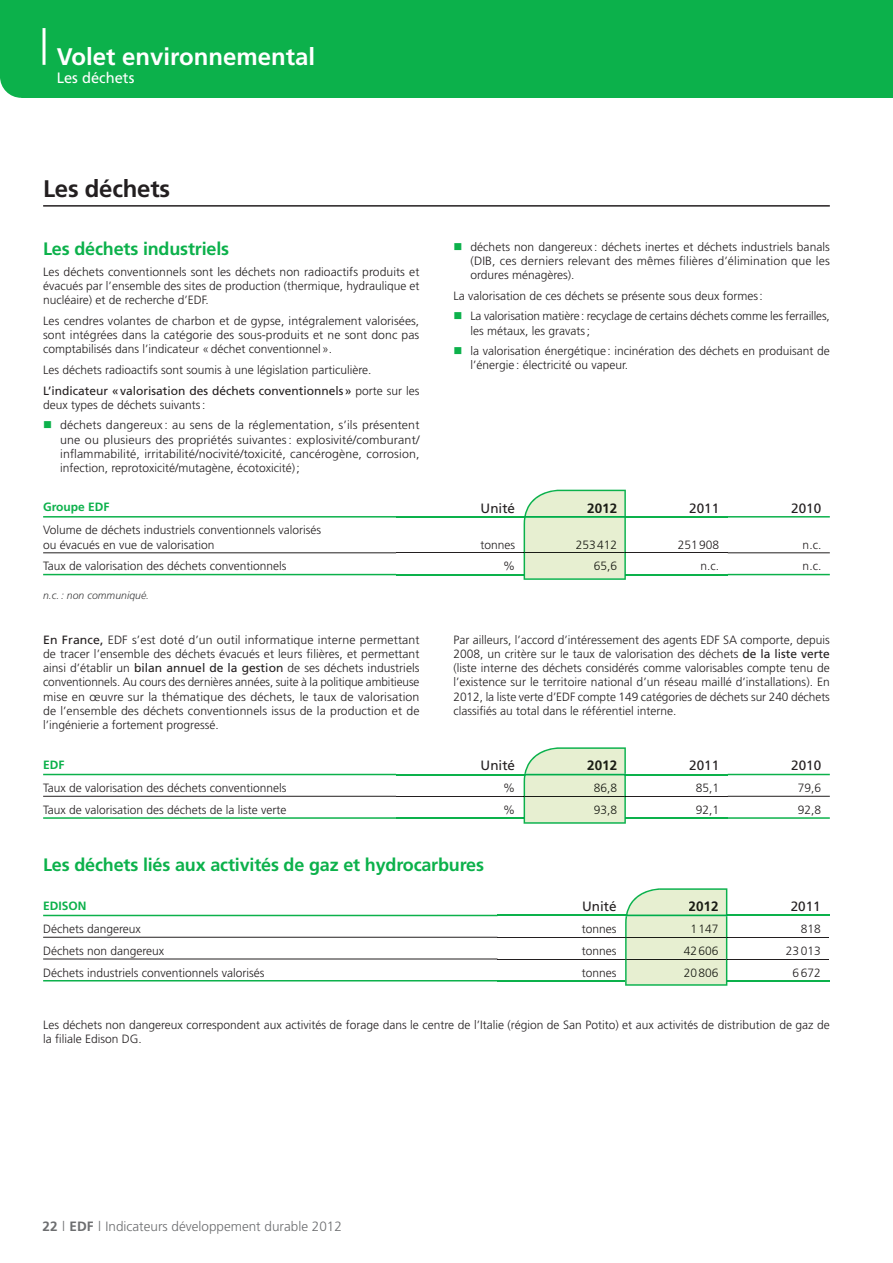
<style>
.page{position:relative;width:893px;height:1263px;background:#fff}
.page>*{position:absolute;margin:0;border:0;box-sizing:border-box;transform-origin:0 0}
.t1{font:700 24px "Frutiger LT Std";color:#fff}
.t2{font:700 24px "Frutiger LT Std";letter-spacing:-.01em;color:#231f20}
.t3{font:700 18px "Frutiger LT Std";letter-spacing:-.01em;color:#0cb14b}
.t4{font:15px "Frutiger LT Std";color:#fff}
.t5{font:300 13.5px "Frutiger LT Std";color:#6d6e70}
.t6{font:13.5px "Frutiger LT Std";color:#231f20}
.t7{font:700 13.5px "Frutiger LT Std";color:#1a1c15}
.t8{font:300 12px/14.2px "Frutiger LT Std";color:#231f20}
.t9{font:300 12px/14.2px "Frutiger LT Std";color:#231f20;text-align:justify;scale:1.04 1}
.t10{font:300 12px/21.8px "Frutiger LT Std";color:#1a1c15;text-align:center}
.t11{font:700 12px "Frutiger LT Std";color:#0cb14b}
.t12{font:italic 300 10.5px "Frutiger LT Std";color:#404041}
.s1{font-weight:400}
.s2{font-weight:700}
</style>
<div class="page">
<div style="left:0;top:0;width:893px;height:98px;background:#0cb14b"></div>
<svg style="left:0;top:81px;width:17px;height:17px"></svg>
<div style="left:0;top:55px;width:43px;height:43px;background:#0cb14b;border-radius:50%"></div>
<hr style="left:43px;top:28px;width:3px;height:37px;background:#fff">
<hr style="left:43px;top:205px;width:787px;height:2px;background:#231f20">
<hr style="left:43px;top:937px;width:454px;height:1px;background:#231f20">
<hr style="left:497px;top:937px;width:332px;height:1px;background:#231f20">
<hr style="left:43px;top:959px;width:454px;height:1px;background:#231f20">
<hr style="left:497px;top:959px;width:332px;height:1px;background:#231f20">
<hr style="left:43px;top:915px;width:454px;height:1px;background:#0cb14b">
<hr style="left:497px;top:915px;width:128px;height:1px;background:#0cb14b">
<hr style="left:625px;top:915px;width:204px;height:1px;background:#0cb14b">
<hr style="left:43px;top:980px;width:454px;height:1px;background:#0cb14b">
<hr style="left:497px;top:980px;width:128px;height:1px;background:#0cb14b">
<hr style="left:727px;top:980px;width:102px;height:1px;background:#0cb14b">
<svg style="left:625px;top:888px;width:103px;height:98px;background:#d3e6c5"></svg>
<hr style="left:43px;top:796px;width:353px;height:1px;background:#231f20">
<hr style="left:396px;top:796px;width:332px;height:1px;background:#231f20">
<hr style="left:728px;top:796px;width:102px;height:1px;background:#231f20">
<hr style="left:43px;top:774px;width:353px;height:1px;background:#0cb14b">
<hr style="left:396px;top:774px;width:128px;height:1px;background:#0cb14b">
<hr style="left:626px;top:774px;width:102px;height:1px;background:#0cb14b">
<hr style="left:728px;top:774px;width:102px;height:1px;background:#0cb14b">
<hr style="left:43px;top:817px;width:353px;height:2px;background:#0cb14b">
<hr style="left:396px;top:817px;width:128px;height:2px;background:#0cb14b">
<hr style="left:626px;top:817px;width:102px;height:2px;background:#0cb14b">
<hr style="left:728px;top:817px;width:102px;height:2px;background:#0cb14b">
<svg style="left:524px;top:747px;width:103px;height:77px;background:#d3e7c6"></svg>
<hr style="left:43px;top:552px;width:353px;height:1px;background:#231f20">
<hr style="left:396px;top:553px;width:332px;height:1px;background:#231f20">
<hr style="left:728px;top:552px;width:102px;height:1px;background:#231f20">
<hr style="left:43px;top:516px;width:353px;height:1px;background:#0cb14b">
<hr style="left:396px;top:516px;width:128px;height:1px;background:#0cb14b">
<hr style="left:626px;top:516px;width:102px;height:1px;background:#0cb14b">
<hr style="left:728px;top:516px;width:102px;height:1px;background:#0cb14b">
<hr style="left:43px;top:574px;width:353px;height:1px;background:#0cb14b">
<hr style="left:396px;top:574px;width:128px;height:1px;background:#0cb14b">
<hr style="left:626px;top:574px;width:102px;height:1px;background:#0cb14b">
<hr style="left:728px;top:574px;width:102px;height:1px;background:#0cb14b">
<svg style="left:524px;top:490px;width:103px;height:90px;background:#d5e8c6"></svg>
<h1 class="t1" style="left:57px;top:46px;width:260px">Volet environnemental</h1>
<p class="t4" style="left:57px;top:71px;width:79px">Les déchets</p>
<h1 class="t2" style="left:43px;top:178px;width:128px">Les déchets</h1>
<h2 class="t3" style="left:43px;top:241px;width:188px">Les déchets industriels</h2>
<p class="t8" style="left:43px;top:265px;width:378px;text-align:justify">Les déchets conventionnels sont les déchets non radioactifs produits et évacués par l’ensemble des sites de production (thermique, hydraulique et nucléaire) et de recherche d’EDF.</p>
<p class="t8" style="left:43px;top:314px;width:378px;text-align:justify">Les cendres volantes de charbon et de gypse, intégralement valorisées, sont intégrées dans la catégorie des sous-produits et ne sont donc pas comptabilisés dans l’indicateur « déchet conventionnel ».</p>
<p class="t8" style="left:43px;top:360px;width:378px;line-height:20.7px">Les déchets radioactifs sont soumis à une législation particulière.<br><span class="s1">L’indicateur « valorisation des déchets conventionnels »</span> porte sur les</p>
<p class="t8" style="left:60px;top:395px;width:361px;line-height:20.7px;text-indent:-17px">deux types de déchets suivants :<br>déchets dangereux : au sens de la réglementation, s’ils présentent</p>
<p class="t9" style="left:60px;top:433px;width:347px">une ou plusieurs des propriétés suivantes : explosivité/comburant/ inflammabilité, irritabilité/nocivité/toxicité, cancérogène, corrosion, infection, reprotoxicité/mutagène, écotoxicité) ;</p>
<p class="t8" style="left:470px;top:240px;width:361px;text-align:justify">déchets non dangereux : déchets inertes et déchets industriels banals (DIB, ces derniers relevant des mêmes filières d’élimination que les ordures ménagères).</p>
<p class="t8" style="left:470px;top:286px;width:361px;line-height:20.7px;text-indent:-17px">La valorisation de ces déchets se présente sous deux formes :<br>La valorisation matière : recyclage de certains déchets comme les ferrailles,</p>
<p class="t8" style="left:470px;top:321px;width:361px;line-height:20.7px">les métaux, les gravats ;<br>la valorisation énergétique : incinération des déchets en produisant de</p>
<p class="t8" style="left:470px;top:359px;width:159px">l’énergie : électricité ou vapeur.</p>
<p class="t11" style="left:43px;top:502px;width:68px">Groupe EDF</p>
<p class="t6" style="left:481px;top:502px;width:36px">Unité</p>
<p class="t6" style="left:689px;top:502px;width:32px">2011</p>
<p class="t6" style="left:791px;top:502px;width:32px">2010</p>
<p class="t8" style="left:43px;top:524px;width:280px">Volume de déchets industriels conventionnels valorisés ou évacués en vue de valorisation</p>
<p class="t7" style="left:587px;top:502px;width:32px">2012</p>
<p class="t10" style="left:576px;top:534px;width:43px;text-align:right">253 412<br>65,6</p>
<p class="t8" style="left:480px;top:538px;width:36px">tonnes</p>
<p class="t8" style="left:678px;top:538px;width:43px">251 908</p>
<p class="t8" style="left:803px;top:538px;width:20px">n.c.</p>
<p class="t8" style="left:43px;top:560px;width:245px">Taux de valorisation des déchets conventionnels</p>
<p class="t8" style="left:503px;top:560px;width:13px">%</p>
<p class="t8" style="left:701px;top:560px;width:20px">n.c.</p>
<p class="t8" style="left:803px;top:560px;width:20px">n.c.</p>
<p class="t12" style="left:43px;top:591px;width:108px">n.c. : non communiqué.</p>
<p class="t8" style="left:43px;top:633px;width:378px;text-align:justify"><span class="s1">En France,</span> EDF s’est doté d’un outil informatique interne permettant de tracer l’ensemble des déchets évacués et leurs filières, et permettant ainsi d’établir un <span class="s1">bilan annuel de la gestion</span> de ses déchets industriels conventionnels. Au cours des dernières années, suite à la politique ambitieuse mise en œuvre sur la thématique des déchets, le taux de valorisation de l’ensemble des déchets conventionnels issus de la production et de l’ingénierie a fortement progressé.</p>
<p class="t8" style="left:453px;top:633px;width:378px;text-align:justify">Par ailleurs, l’accord d’intéressement des agents EDF SA comporte, depuis 2008, un critère sur le taux de valorisation des déchets <span class="s1">de la liste verte </span>(liste interne des déchets considérés comme valorisables compte tenu de l’existence sur le territoire national d’un réseau maillé d’installations). En 2012, la liste verte d’EDF compte 149 catégories de déchets sur 240 déchets classifiés au total dans le référentiel interne.</p>
<p class="t11" style="left:43px;top:760px;width:23px">EDF</p>
<p class="t6" style="left:481px;top:760px;width:36px">Unité</p>
<p class="t6" style="left:689px;top:760px;width:32px">2011</p>
<p class="t6" style="left:791px;top:760px;width:32px">2010</p>
<p class="t8" style="left:43px;top:781px;width:245px">Taux de valorisation des déchets conventionnels</p>
<p class="t8" style="left:503px;top:781px;width:13px">%</p>
<p class="t8" style="left:696px;top:781px;width:25px">85,1</p>
<p class="t8" style="left:798px;top:781px;width:25px">79,6</p>
<p class="t8" style="left:43px;top:803px;width:245px">Taux de valorisation des déchets de la liste verte</p>
<p class="t8" style="left:503px;top:803px;width:13px">%</p>
<p class="t8" style="left:696px;top:803px;width:25px">92,1</p>
<p class="t8" style="left:798px;top:803px;width:25px">92,8</p>
<p class="t7" style="left:587px;top:760px;width:32px">2012</p>
<p class="t10" style="left:594px;top:777px;width:25px;text-align:left">86,8<br>93,8</p>
<h2 class="t3" style="left:43px;top:857px;width:442px">Les déchets liés aux activités de gaz et hydrocarbures</h2>
<p class="t11" style="left:43px;top:901px;width:45px">EDISON</p>
<p class="t6" style="left:582px;top:901px;width:36px">Unité</p>
<p class="t6" style="left:791px;top:901px;width:32px">2011</p>
<p class="t8" style="left:43px;top:922px;width:99px">Déchets dangereux</p>
<p class="t8" style="left:582px;top:922px;width:36px">tonnes</p>
<p class="t8" style="left:801px;top:922px;width:22px">818</p>
<p class="t8" style="left:43px;top:944px;width:123px">Déchets non dangereux</p>
<p class="t8" style="left:582px;top:944px;width:36px">tonnes</p>
<p class="t8" style="left:786px;top:944px;width:36px">23 013</p>
<p class="t8" style="left:43px;top:966px;width:223px">Déchets industriels conventionnels valorisés</p>
<p class="t8" style="left:582px;top:966px;width:36px">tonnes</p>
<p class="t8" style="left:792px;top:966px;width:30px">6 672</p>
<p class="t7" style="left:689px;top:901px;width:32px">2012</p>
<p class="t10" style="left:684px;top:918px;width:36px">1147<br>42606<br>20806</p>
<p class="t8" style="left:43px;top:1018px;width:788px">Les déchets non dangereux correspondent aux activités de forage dans le centre de l’Italie (région de San Potito) et aux activités de distribution de gaz de la filiale Edison DG.</p>
<p class="t5" style="left:43px;top:1220px;width:301px"><span class="s2">22</span> l <span class="s2">EDF</span> l Indicateurs développement durable 2012</p>
</div>
